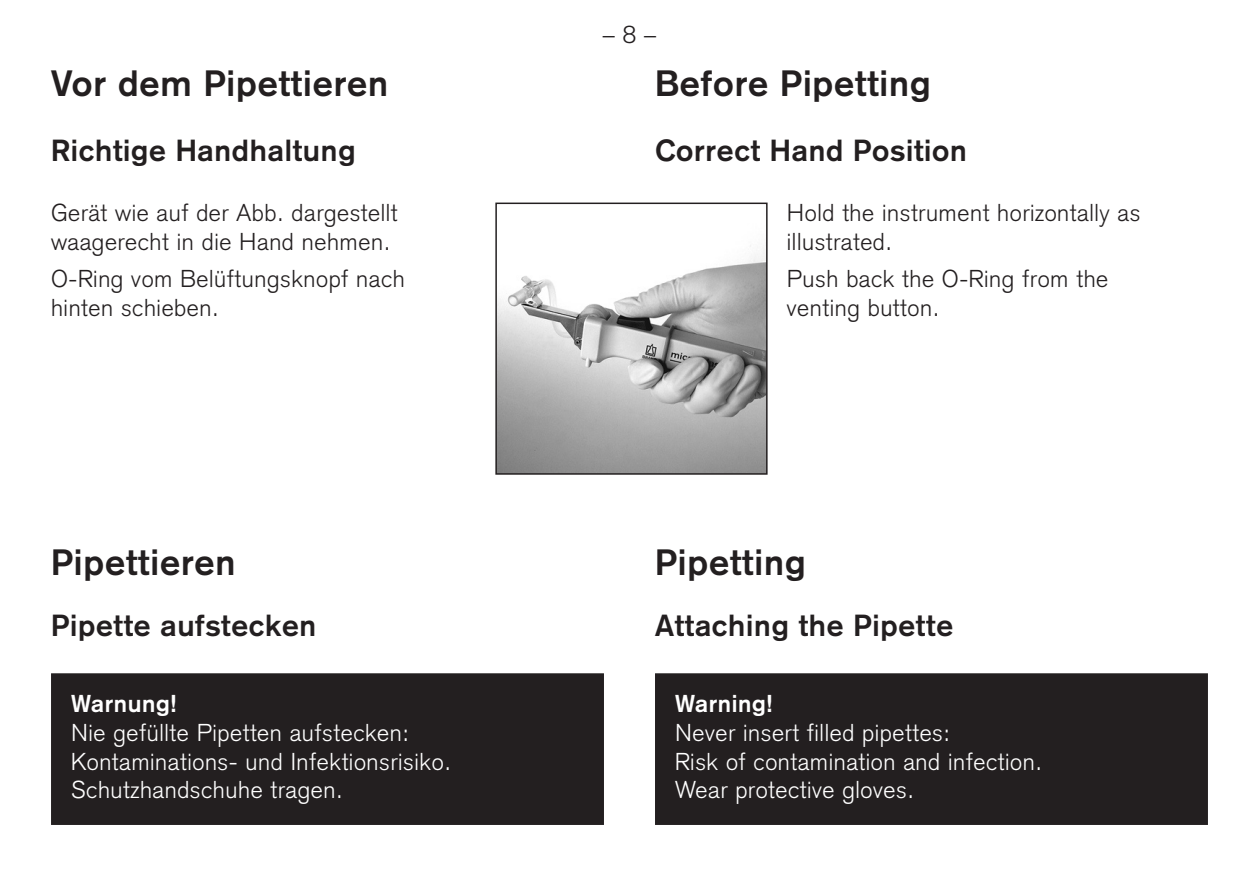
<style>
.page{position:relative;width:1259px;height:893px;background:#fff}
.page>*{position:absolute;margin:0;border:0;box-sizing:border-box;transform-origin:0 0}
.t1{font:700 36px "Akzidenz Grotesk";letter-spacing:.025em;color:#231f20}
.t2{font:700 30px "Akzidenz Grotesk";letter-spacing:.025em;color:#231f20}
.t3{font:300 24px/28.8px "Akzidenz Grotesk";letter-spacing:.025em;color:#231f20}
.t4{font:300 24px/28.8px "Akzidenz Grotesk";letter-spacing:.025em;color:#fff}
.t5{font:700 24px "Akzidenz Grotesk";letter-spacing:.025em;color:#fff}
</style>
<div class="page">
<img style="left:498px;top:245px;width:266px;height:227px">
<div style="left:495px;top:203px;width:272px;height:272px;border:2px solid #231f20"></div>
<div style="left:53px;top:675px;width:549px;height:148px;background:#231f20"></div>
<div style="left:51px;top:673px;width:553px;height:152px;border:3px solid #231f20"></div>
<div style="left:656px;top:675px;width:550px;height:148px;background:#231f20"></div>
<div style="left:655px;top:673px;width:553px;height:152px;border:3px solid #231f20"></div>
<p class="t3" style="left:603px;top:20px;width:55px">– 8 –</p>
<h1 class="t1" style="left:51px;top:62px;width:339px">Vor dem Pipettieren</h1>
<h1 class="t1" style="left:655px;top:62px;width:277px">Before Pipetting</h1>
<p class="t2" style="left:51px;top:133px;width:306px">Richtige Handhaltung</p>
<p class="t2" style="left:655px;top:133px;width:313px">Correct Hand Position</p>
<p class="t3" style="left:51px;top:198px;width:348px">Gerät wie auf der Abb. dargestellt waagerecht in die Hand nehmen.</p>
<p class="t3" style="left:51px;top:264px;width:355px">O-Ring vom Belüftungsknopf nach hinten schieben.</p>
<p class="t3" style="left:787px;top:198px;width:355px">Hold the instrument horizontally as illustrated.</p>
<p class="t3" style="left:787px;top:264px;width:323px">Push back the O-Ring from the venting button.</p>
<h1 class="t1" style="left:51px;top:541px;width:186px">Pipettieren</h1>
<h1 class="t1" style="left:655px;top:541px;width:152px">Pipetting</h1>
<p class="t2" style="left:51px;top:607px;width:267px">Pipette aufstecken</p>
<p class="t2" style="left:655px;top:607px;width:299px">Attaching the Pipette</p>
<p class="t5" style="left:71px;top:689px;width:107px">Warnung!</p>
<p class="t4" style="left:71px;top:718px;width:381px">Nie gefüllte Pipetten aufstecken:<br>Kontaminations- und Infektionsrisiko.<br>Schutzhandschuhe tragen.</p>
<p class="t5" style="left:675px;top:689px;width:99px">Warning!</p>
<p class="t4" style="left:675px;top:718px;width:368px">Never insert filled pipettes:<br>Risk of contamination and infection.<br>Wear protective gloves.</p>
</div>
